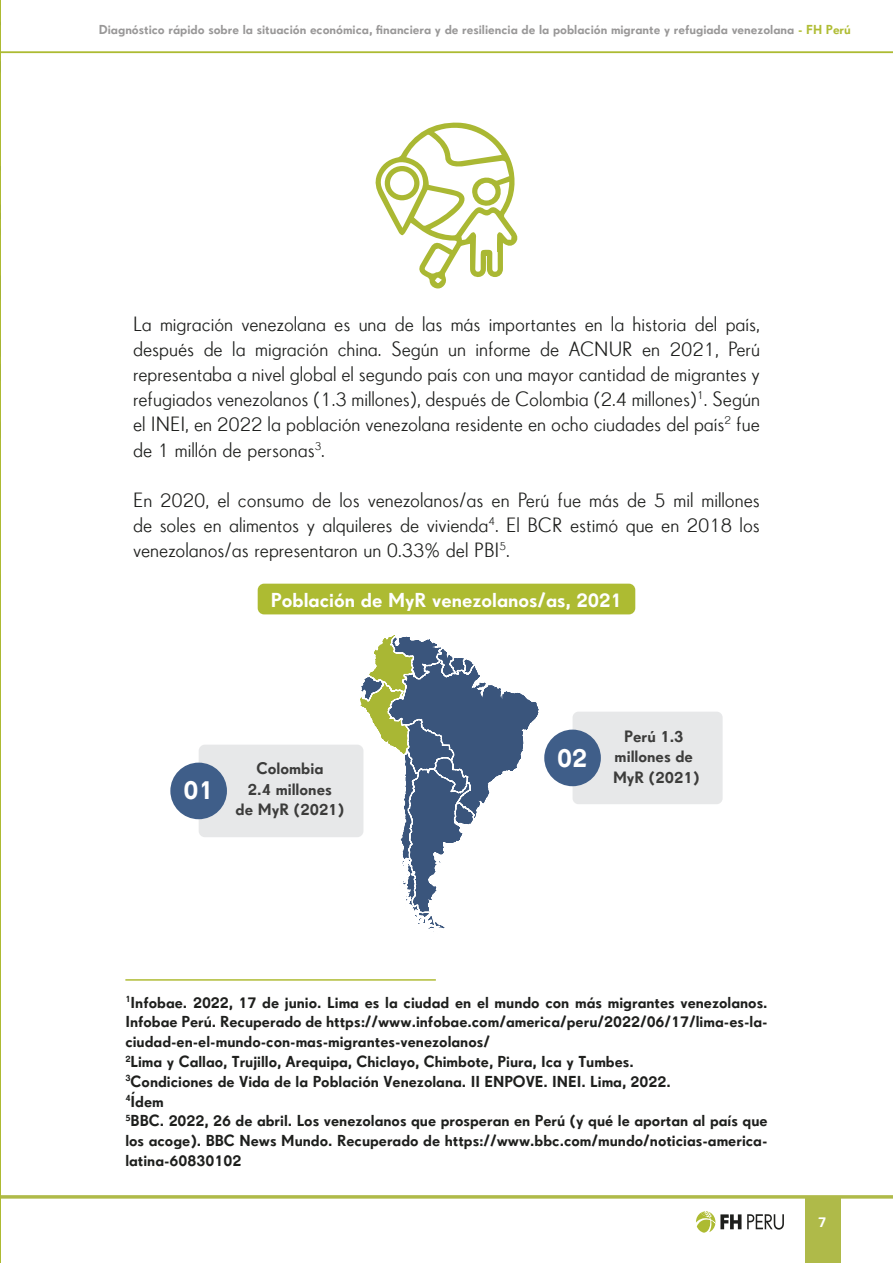
<style>
.page{position:relative;width:893px;height:1263px;background:#fff}
.page>*{position:absolute;margin:0;border:0;box-sizing:border-box;transform-origin:0 0}
.t1{font:600 27.75px "Drescher Grotesk BTW03";color:#fff}
.t2{font:21px/25.2px "Drescher Grotesk BTW01";color:#1e1f1d;text-align:justify}
.t3{font:600 21px "Drescher Grotesk BTW03";color:#fff}
.t4{font:600 17.1px/20.5px "Drescher Grotesk BTW03";color:#3c3c3b;text-align:center}
.t5{font:600 16.5px/19.8px "Drescher Grotesk BTW03";color:#1e1f1d}
.t6{font:600 15px "Drescher Grotesk BTW03";color:#fff}
.t7{font:600 13.5px "Drescher Grotesk BTW03";color:#999898}
.s1{color:#b0bd35}
</style>
<div class="page">
<svg style="left:747px;top:1214px;width:37px;height:15px"></svg>
<svg style="left:696px;top:1211px;width:45px;height:22px"></svg>
<div style="left:805px;top:1198px;width:35px;height:65px;background:#afba49"></div>
<hr style="left:0;top:1195px;width:893px;height:3px;background:#afba49">
<hr style="left:0;top:52px;width:893px;height:1px;background:#adbb32">
<img style="left:0;top:0;width:1px;height:1263px">
<hr style="left:125px;top:979px;width:311px;height:2px;background:#afbc35">
<svg style="left:375px;top:122px;width:143px;height:167px"></svg>
<div style="left:258px;top:584px;width:377px;height:30px;background:#adbb32;border-radius:6px"></div>
<div style="left:573px;top:712px;width:150px;height:92px;background:#e7e8e9;border-radius:6px"></div>
<div style="left:544px;top:730px;width:57px;height:56px;background:#3f5e89;border-radius:50%"></div>
<div style="left:199px;top:745px;width:164px;height:92px;background:#e7e8e9;border-radius:6px"></div>
<div style="left:170px;top:763px;width:57px;height:56px;background:#3f5e89;border-radius:50%"></div>
<svg style="left:359px;top:635px;width:180px;height:297px"></svg>
<p class="t7" style="left:99px;top:22px;width:753px">Diagnóstico rápido sobre la situación económica, financiera y de resiliencia de la población migrante y refugiada venezolana <span class="s1">- FH Perú</span></p>
<p class="t2" style="left:133px;top:311px;width:628px">La migración venezolana es una de las más importantes en la historia del país, después de la migración china. Según un informe de ACNUR en 2021, Perú representaba a nivel global el segundo país con una mayor cantidad de migrantes y refugiados venezolanos (1.3 millones), después de Colombia (2.4 millones)<sup>1</sup>. Según el INEI, en 2022 la población venezolana residente en ocho ciudades del país<sup>2</sup> fue de 1 millón de personas<sup>3</sup>.</p>
<p class="t2" style="left:133px;top:487px;width:628px">En 2020, el consumo de los venezolanos/as en Perú fue más de 5 mil millones de soles en alimentos y alquileres de vivienda<sup>4</sup>. El BCR estimó que en 2018 los venezolanos/as representaron un 0.33% del PBI<sup>5</sup>.</p>
<p class="t3" style="left:271px;top:588px;width:353px">Población de MyR venezolanos/as, 2021</p>
<h1 class="t1" style="left:184px;top:774px;width:32px">01</h1>
<p class="t4" style="left:236px;top:758px;width:110px">Colombia<br>2.4 millones<br>de MyR (2021)</p>
<h1 class="t1" style="left:557px;top:741px;width:32px">02</h1>
<p class="t4" style="left:613px;top:726px;width:88px">Perú 1.3 millones de<br>MyR (2021)</p>
<p class="t5" style="left:125px;top:992px;width:644px"><sup>1</sup>Infobae. 2022, 17 de junio. Lima es la ciudad en el mundo con más migrantes venezolanos.<br>Infobae Perú. Recuperado de https://www.infobae.com/america/peru/2022/06/17/lima-es-la&shy;ciudad-en-el-mundo-con-mas-migrantes-venezolanos/<br><sup>2</sup>Lima y Callao, Trujillo, Arequipa, Chiclayo, Chimbote, Piura, Ica y Tumbes.<br><sup>3</sup>Condiciones de Vida de la Población Venezolana. II ENPOVE. INEI. Lima, 2022.<br><sup>4</sup>Ídem<br><sup>5</sup>BBC. 2022, 26 de abril. Los venezolanos que prosperan en Perú (y qué le aportan al país que los acoge). BBC News Mundo. Recuperado de https://www.bbc.com/mundo/noticias-america&shy;latina-60830102</p>
<p class="t6" style="left:818px;top:1213px;width:10px">7</p>
</div>
